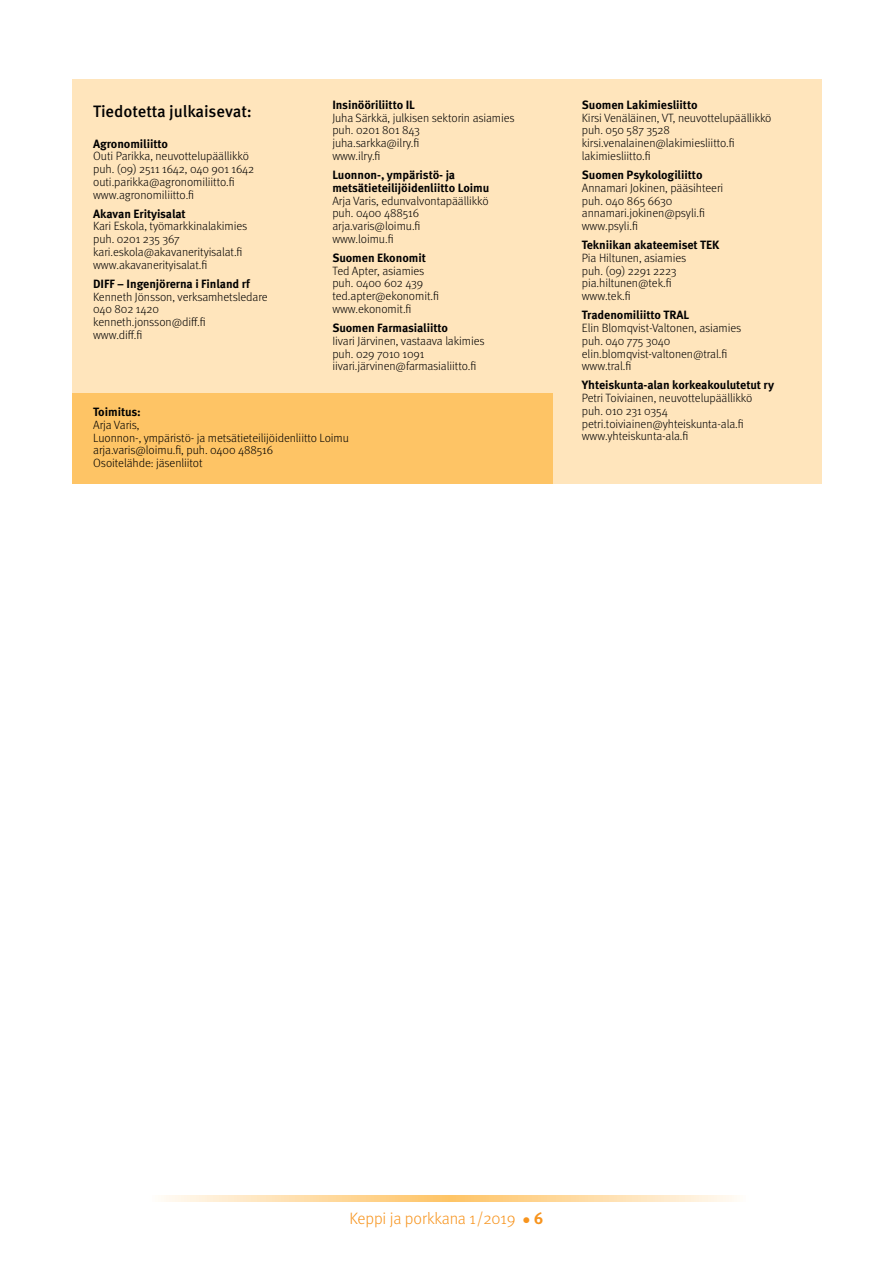
<style>
.page{position:relative;width:893px;height:1263px;background:#fff}
.page>*{position:absolute;margin:0;border:0;box-sizing:border-box;transform-origin:0 0}
.t1{font:300 16.5px "Meta OT";letter-spacing:-.01em;color:#f7941e}
.asiamiehet_liitto{font:500 16.5px "Meta OT";letter-spacing:-.005em;color:#000}
.asiamiehet_leipis{font:300 12px/12.8px "Meta OT";letter-spacing:-.005em;color:#000}
.asiamiehet_liitto-2{font:700 12px "Meta OT";letter-spacing:-.005em;color:#000}
.asiamiehet_leipis-2{font:700 12px/12.8px "Meta OT";letter-spacing:-.005em;color:#000}
.s1{font-weight:700}
</style>
<div class="page">
<svg style="left:161px;top:1196px;width:576px;height:5px;background:#fedeab"></svg>
<div style="left:72px;top:79px;width:749px;height:405px;background:#ffe5bc"></div>
<div style="left:72px;top:393px;width:480px;height:91px;background:#fec465"></div>
<p class="asiamiehet_liitto" style="left:93px;top:101px;width:160px">Tiedotetta julkaisevat:</p>
<p class="asiamiehet_liitto-2" style="left:93px;top:136px;width:76px">Agronomiliitto</p>
<p class="asiamiehet_leipis" style="left:93px;top:150px;width:157px">Outi Parikka, neuvottelupäällikkö</p>
<p class="asiamiehet_leipis" style="left:93px;top:163px;width:163px">puh. (09) 2511 1642, 040 901 1642</p>
<p class="asiamiehet_leipis" style="left:93px;top:176px;width:143px">outi.parikka@agronomiliitto.fi</p>
<p class="asiamiehet_leipis" style="left:93px;top:188px;width:103px">www.agronomiliitto.fi</p>
<p class="asiamiehet_liitto-2" style="left:93px;top:206px;width:94px">Akavan Erityisalat</p>
<p class="asiamiehet_leipis" style="left:93px;top:220px;width:156px">Kari Eskola, työmarkkinalakimies</p>
<p class="asiamiehet_leipis" style="left:93px;top:233px;width:88px">puh. 0201 235 367</p>
<p class="asiamiehet_leipis" style="left:93px;top:246px;width:151px">kari.eskola@akavanerityisalat.fi</p>
<p class="asiamiehet_leipis" style="left:93px;top:258px;width:116px">www.akavanerityisalat.fi</p>
<p class="asiamiehet_liitto-2" style="left:93px;top:276px;width:158px">DIFF – Ingenjörerna i Finland rf</p>
<p class="asiamiehet_leipis" style="left:93px;top:290px;width:176px">Kenneth Jönsson, verksamhetsledare</p>
<p class="asiamiehet_leipis" style="left:93px;top:303px;width:67px">040 802 1420</p>
<p class="asiamiehet_leipis" style="left:93px;top:316px;width:114px">kenneth.jonsson@diff.fi</p>
<p class="asiamiehet_leipis" style="left:93px;top:329px;width:51px">www.diff.fi</p>
<p class="asiamiehet_liitto-2" style="left:332px;top:97px;width:84px">Insinööriliitto IL</p>
<p class="asiamiehet_leipis" style="left:332px;top:111px;width:184px">Juha Särkkä, julkisen sektorin asiamies</p>
<p class="asiamiehet_leipis" style="left:332px;top:124px;width:89px">puh. 0201 801 843</p>
<p class="asiamiehet_leipis" style="left:332px;top:137px;width:88px">juha.sarkka@ilry.fi</p>
<p class="asiamiehet_leipis" style="left:332px;top:150px;width:50px">www.ilry.fi</p>
<p class="asiamiehet_leipis-2" style="left:332px;top:169px;width:158px">Luonnon-, ympäristö- ja metsätieteilijöidenliitto Loimu</p>
<p class="asiamiehet_leipis" style="left:332px;top:194px;width:158px">Arja Varis, edunvalvontapäällikkö</p>
<p class="asiamiehet_leipis" style="left:332px;top:207px;width:88px">puh. 0400 488516</p>
<p class="asiamiehet_leipis" style="left:332px;top:220px;width:90px">arja.varis@loimu.fi</p>
<p class="asiamiehet_leipis" style="left:332px;top:232px;width:63px">www.loimu.fi</p>
<p class="asiamiehet_liitto-2" style="left:332px;top:250px;width:95px">Suomen Ekonomit</p>
<p class="asiamiehet_leipis" style="left:332px;top:264px;width:94px">Ted Apter, asiamies</p>
<p class="asiamiehet_leipis" style="left:332px;top:277px;width:92px">puh. 0400 602 439</p>
<p class="asiamiehet_leipis" style="left:332px;top:290px;width:108px">ted.apter@ekonomit.fi</p>
<p class="asiamiehet_leipis" style="left:332px;top:303px;width:81px">www.ekonomit.fi</p>
<p class="asiamiehet_liitto-2" style="left:332px;top:320px;width:117px">Suomen Farmasialiitto</p>
<p class="asiamiehet_leipis" style="left:332px;top:335px;width:154px">Iivari Järvinen, vastaava lakimies</p>
<p class="asiamiehet_leipis" style="left:332px;top:347px;width:94px">puh. 029 7010 1091</p>
<p class="asiamiehet_leipis" style="left:332px;top:360px;width:146px">iivari.järvinen@farmasialiitto.fi</p>
<p class="asiamiehet_leipis-2" style="left:93px;top:406px;width:49px">Toimitus:</p>
<p class="asiamiehet_leipis" style="left:93px;top:418px;width:257px">Arja Varis,<br>Luonnon-, ympäristö- ja metsätieteilijöidenliitto Loimu</p>
<p class="asiamiehet_leipis" style="left:93px;top:444px;width:181px">arja.varis@loimu.fi, puh. 0400 488516</p>
<p class="asiamiehet_leipis" style="left:93px;top:457px;width:111px">Osoitelähde: jäsenliitot</p>
<p class="asiamiehet_liitto-2" style="left:582px;top:97px;width:117px">Suomen Lakimiesliitto</p>
<p class="asiamiehet_leipis" style="left:582px;top:111px;width:191px">Kirsi Venäläinen, VT, neuvottelupäällikkö</p>
<p class="asiamiehet_leipis" style="left:582px;top:124px;width:90px">puh. 050 587 3528</p>
<p class="asiamiehet_leipis" style="left:582px;top:137px;width:154px">kirsi.venalainen@lakimiesliitto.fi</p>
<p class="asiamiehet_leipis" style="left:582px;top:150px;width:70px">lakimiesliitto.fi</p>
<p class="asiamiehet_liitto-2" style="left:582px;top:167px;width:122px">Suomen Psykologiliitto</p>
<p class="asiamiehet_leipis" style="left:582px;top:182px;width:143px">Annamari Jokinen, pääsihteeri</p>
<p class="asiamiehet_leipis" style="left:582px;top:194px;width:92px">puh. 040 865 6630</p>
<p class="asiamiehet_leipis" style="left:582px;top:207px;width:125px">annamari.jokinen@psyli.fi</p>
<p class="asiamiehet_leipis" style="left:582px;top:220px;width:58px">www.psyli.fi</p>
<p class="asiamiehet_liitto-2" style="left:582px;top:237px;width:139px">Tekniikan akateemiset TEK</p>
<p class="asiamiehet_leipis" style="left:582px;top:252px;width:106px">Pia Hiltunen, asiamies</p>
<p class="asiamiehet_leipis" style="left:582px;top:264px;width:96px">puh. (09) 2291 2223</p>
<p class="asiamiehet_leipis" style="left:582px;top:277px;width:91px">pia.hiltunen@tek.fi</p>
<p class="asiamiehet_leipis" style="left:582px;top:290px;width:50px">www.tek.fi</p>
<p class="asiamiehet_liitto-2" style="left:582px;top:308px;width:109px">Tradenomiliitto TRAL</p>
<p class="asiamiehet_leipis" style="left:582px;top:322px;width:161px">Elin Blomqvist-Valtonen, asiamies</p>
<p class="asiamiehet_leipis" style="left:582px;top:335px;width:90px">puh. 040 775 3040</p>
<p class="asiamiehet_leipis" style="left:582px;top:347px;width:147px">elin.blomqvist-valtonen@tral.fi</p>
<p class="asiamiehet_leipis" style="left:582px;top:360px;width:51px">www.tral.fi</p>
<p class="asiamiehet_leipis-2" style="left:582px;top:379px;width:194px">Yhteiskunta-alan korkeakoulutetut ry</p>
<p class="asiamiehet_leipis" style="left:582px;top:392px;width:172px">Petri Toiviainen, neuvottelupäällikkö</p>
<p class="asiamiehet_leipis" style="left:582px;top:405px;width:87px">puh. 010 231 0354</p>
<p class="asiamiehet_leipis" style="left:582px;top:417px;width:163px">petri.toiviainen@yhteiskunta-ala.fi</p>
<p class="asiamiehet_leipis" style="left:582px;top:430px;width:108px">www.yhteiskunta-ala.fi</p>
<h1 class="t1" style="left:350px;top:1209px;width:195px">Keppi ja porkkana 1/2019 <span class="s1">• 6</span></h1>
</div>
